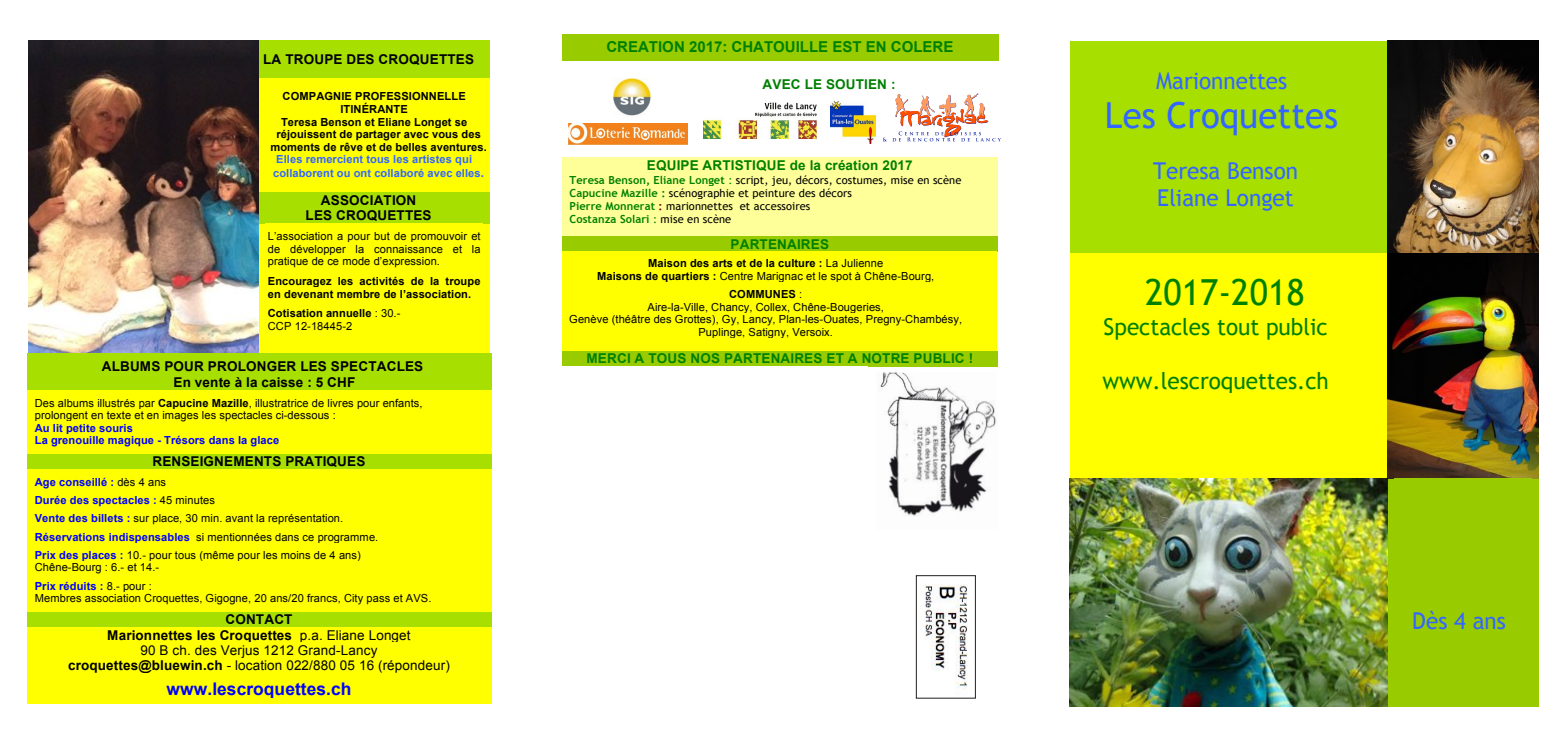
<style>
.page{position:relative;width:1567px;height:745px;background:#fff}
.page>*{position:absolute;margin:0;border:0;box-sizing:border-box;transform-origin:0 0}
.t1{font:35.88px "Trebuchet MS";letter-spacing:.005em;color:#36f}
.t2{font:35.88px "Trebuchet MS";letter-spacing:.005em;color:#008000}
.t3{font:23.12px/26.9px "Trebuchet MS";color:#36f}
.t4{font:23.12px "Trebuchet MS";color:#008000}
.t5{font:700 17.38px "Arial";letter-spacing:.005em;color:#00f}
.t6{font:700 15px "Arial";color:#008000}
.t7{font:13.5px/15.2px "Arial";letter-spacing:.01em;color:#000;text-align:center}
.t8{font:700 13.5px/15.2px "Arial";letter-spacing:.01em;color:#000;text-align:center}
.t9{font:700 13.5px "Arial";letter-spacing:.01em;color:#008000}
.t10{font:11.12px/12.6px "Arial";letter-spacing:.01em;color:#000}
.t11{font:700 11.12px/12.2px "Arial";letter-spacing:.01em;color:#000}
.t12{font:11.12px/13px "Trebuchet MS";letter-spacing:.005em;color:#000}
.t13{font:700 11.12px/13.8px "Arial";letter-spacing:.01em;color:#36f}
.t14{font:700 11.12px/12.6px "Arial";letter-spacing:.01em;color:#00f}
.s1{font-size:12.25px}
.s2{font-weight:400}
.s3{font-weight:700}
.s4{font-weight:700;color:#00f}
.s5{font-weight:700;color:#008000}
.s6{color:#008000}
.s7{font-weight:700;color:#800000}
</style>
<div class="page">
<div style="left:1069px;top:41px;width:318px;height:212px;background:#a7e000"></div>
<img style="left:1387px;top:41px;width:151px;height:212px">
<div style="left:1069px;top:253px;width:318px;height:225px;background:#ff0"></div>
<svg style="left:1533px;top:253px;width:5px;height:225px"></svg>
<img style="left:1387px;top:253px;width:146px;height:225px">
<img style="left:1069px;top:478px;width:318px;height:227px">
<div style="left:1387px;top:478px;width:151px;height:227px;background:#9c0"></div>
<img style="left:29px;top:40px;width:230px;height:313px">
<div style="left:259px;top:40px;width:230px;height:313px;background:#ff0"></div>
<div style="left:259px;top:40px;width:230px;height:11px;background:#a7e000"></div>
<div style="left:259px;top:51px;width:230px;height:16px;background:#a7e000"></div>
<div style="left:259px;top:67px;width:230px;height:11px;background:#a7e000"></div>
<div style="left:259px;top:192px;width:230px;height:16px;background:#a7e000"></div>
<div style="left:259px;top:208px;width:230px;height:15px;background:#a7e000"></div>
<div style="left:27px;top:353px;width:464px;height:5px;background:#a7e000"></div>
<div style="left:27px;top:358px;width:464px;height:16px;background:#a7e000"></div>
<div style="left:27px;top:374px;width:464px;height:15px;background:#a7e000"></div>
<div style="left:27px;top:389px;width:464px;height:7px;background:#ff0"></div>
<div style="left:27px;top:396px;width:464px;height:13px;background:#ff0"></div>
<div style="left:27px;top:409px;width:464px;height:12px;background:#ff0"></div>
<div style="left:27px;top:421px;width:464px;height:13px;background:#ff0"></div>
<div style="left:27px;top:434px;width:464px;height:13px;background:#ff0"></div>
<div style="left:27px;top:447px;width:464px;height:6px;background:#ff0"></div>
<div style="left:27px;top:453px;width:464px;height:16px;background:#a7e000"></div>
<div style="left:27px;top:469px;width:464px;height:7px;background:#ff0"></div>
<div style="left:27px;top:476px;width:464px;height:12px;background:#ff0"></div>
<div style="left:27px;top:488px;width:464px;height:6px;background:#ff0"></div>
<div style="left:27px;top:494px;width:464px;height:13px;background:#ff0"></div>
<div style="left:27px;top:507px;width:464px;height:5px;background:#ff0"></div>
<div style="left:27px;top:512px;width:464px;height:13px;background:#ff0"></div>
<div style="left:27px;top:525px;width:464px;height:5px;background:#ff0"></div>
<div style="left:27px;top:530px;width:464px;height:13px;background:#ff0"></div>
<div style="left:27px;top:543px;width:464px;height:5px;background:#ff0"></div>
<div style="left:27px;top:548px;width:464px;height:13px;background:#ff0"></div>
<div style="left:27px;top:561px;width:464px;height:12px;background:#ff0"></div>
<div style="left:27px;top:573px;width:464px;height:6px;background:#ff0"></div>
<div style="left:27px;top:579px;width:464px;height:13px;background:#ff0"></div>
<div style="left:27px;top:592px;width:464px;height:12px;background:#ff0"></div>
<div style="left:27px;top:604px;width:464px;height:7px;background:#ff0"></div>
<div style="left:27px;top:611px;width:464px;height:16px;background:#a7e000"></div>
<div style="left:27px;top:627px;width:464px;height:15px;background:#ff0"></div>
<div style="left:27px;top:642px;width:464px;height:15px;background:#ff0"></div>
<div style="left:27px;top:657px;width:464px;height:16px;background:#ff0"></div>
<div style="left:27px;top:673px;width:464px;height:5px;background:#ff0"></div>
<div style="left:27px;top:678px;width:464px;height:20px;background:#ff0"></div>
<div style="left:27px;top:698px;width:464px;height:5px;background:#ff0"></div>
<div style="left:561px;top:34px;width:437px;height:5px;background:#9c0"></div>
<div style="left:561px;top:39px;width:437px;height:17px;background:#9c0"></div>
<div style="left:561px;top:56px;width:437px;height:6px;background:#9c0"></div>
<div style="left:561px;top:157px;width:437px;height:16px;background:#ff9"></div>
<div style="left:561px;top:173px;width:437px;height:13px;background:#ff9"></div>
<div style="left:561px;top:186px;width:437px;height:13px;background:#ff9"></div>
<div style="left:561px;top:199px;width:437px;height:13px;background:#ff9"></div>
<div style="left:561px;top:212px;width:437px;height:13px;background:#ff9"></div>
<div style="left:561px;top:225px;width:437px;height:11px;background:#ff9"></div>
<div style="left:561px;top:236px;width:437px;height:16px;background:#9c0"></div>
<div style="left:562px;top:252px;width:435px;height:99px;background:#ff0"></div>
<div style="left:561px;top:351px;width:437px;height:15px;background:#9c0"></div>
<img style="left:568px;top:124px;width:119px;height:20px">
<img style="left:703px;top:102px;width:113px;height:36px">
<img style="left:830px;top:101px;width:45px;height:43px">
<svg style="left:883px;top:94px;width:117px;height:47px"></svg>
<img style="left:613px;top:79px;width:37px;height:36px">
<img style="left:880px;top:372px;width:116px;height:144px">
<img style="left:915px;top:575px;width:61px;height:124px">
<div style="left:525px;top:24px;width:37px;height:357px;background:#fff"></div>
<div style="left:997px;top:150px;width:36px;height:223px;background:#fff"></div>
<div style="left:916px;top:575px;width:59px;height:123px;border:1px solid #231f20"></div>
<p class="t8" style="left:263px;top:51px;width:212px">LA TROUPE DES CROQUETTES</p>
<p class="t11" style="left:282px;top:90px;width:185px">COMPAGNIE PROFESSIONNELLE</p>
<p class="t11" style="left:340px;top:103px;width:69px">ITINÉRANTE</p>
<p class="t11" style="left:281px;top:116px;width:188px">Teresa Benson et Eliane Longet se</p>
<p class="t11" style="left:276px;top:128px;width:206px">réjouissent de partager avec vous des</p>
<p class="t11" style="left:270px;top:141px;width:218px">moments de rêve et de belles aventures.</p>
<p class="t13" style="left:273px;top:152px;width:212px">Elles remercient tous les artistes qui collaborent ou ont collaboré avec elles<span class="s1">.</span></p>
<p class="t8" style="left:305px;top:192px;width:127px">ASSOCIATION<br>LES CROQUETTES</p>
<p class="t10" style="left:268px;top:230px;width:214px;text-align:justify">L’association a pour but de promouvoir et de développer la connaissance et la pratique de ce mode d’expression.</p>
<p class="t11" style="left:268px;top:274px;width:214px;line-height:12.6px">Encouragez les activités de la troupe en devenant membre de l’association.</p>
<p class="t11" style="left:268px;top:307px;width:134px">Cotisation annuelle <span class="s2">: 30.-<br>CCP 12-18445-2</span></p>
<p class="t8" style="left:102px;top:358px;width:323px;line-height:15.6px">ALBUMS POUR PROLONGER LES SPECTACLES<br>En vente à la caisse : 5 CHF</p>
<p class="t10" style="left:35px;top:396px;width:389px">Des albums illustrés par <span class="s3">Capucine Mazille</span>, illustratrice de livres pour enfants, prolongent en texte et en images les spectacles ci-dessous :</p>
<p class="t14" style="left:35px;top:421px;width:246px">Au lit petite souris<br>La grenouille magique - Trésors dans la glace</p>
<p class="t8" style="left:152px;top:453px;width:214px">RENSEIGNEMENTS PRATIQUES</p>
<p class="t10" style="left:35px;top:473px;width:345px;line-height:18.1px"><span class="s4">Age conseillé :</span> dès 4 ans<br><span class="s4">Durée des spectacles :</span> 45 minutes<br><span class="s4">Vente des billets :</span> sur place, 30 min. avant la représentation.<br><span class="s4">Réservations indispensables</span> si mentionnées dans ce programme.<br><span class="s4">Prix des places :</span> 10.- pour tous (même pour les moins de 4 ans)</p>
<p class="t10" style="left:35px;top:558px;width:126px;line-height:18.2px">Chêne-Bourg : 6.- et 14.-<br><span class="s4">Prix réduits :</span> 8.- pour :</p>
<p class="t10" style="left:35px;top:591px;width:398px">Membres association Croquettes, Gigogne, 20 ans/20 francs, City pass et AVS.</p>
<p class="t7" style="left:68px;top:611px;width:383px"><span class="s3">CONTACT<br>Marionnettes les Croquettes</span> p.a. Eliane Longet<br>90 B ch. des Verjus 1212 Grand-Lancy <span class="s3">croquettes@bluewin.ch</span> - location 022/880 05 16 (répondeur)</p>
<h3 class="t5" style="left:167px;top:678px;width:186px">www.lescroquettes.ch</h3>
<h3 class="t6" style="left:606px;top:39px;width:348px">CREATION 2017: CHATOUILLE EST EN COLERE</h3>
<p class="t9" style="left:762px;top:77px;width:134px">AVEC LE SOUTIEN :</p>
<p class="t9" style="left:647px;top:157px;width:267px">EQUIPE ARTISTIQUE de la création 2017</p>
<p class="t12" style="left:569px;top:173px;width:393px"><span class="s5">Teresa Benson, Eliane Longet</span> <span class="s6">:</span> script, jeu, décors, costumes, mise en scène <span class="s5">Capucine Mazille :</span> scénographie et peinture des décors<br><span class="s5">Pierre Monnerat</span> <span class="s7">:</span> marionnettes et accessoires<br><span class="s5">Costanza Solari</span> <span class="s6">:</span> mise en scène</p>
<p class="t9" style="left:730px;top:236px;width:100px">PARTENAIRES</p>
<p class="t11" style="left:597px;top:257px;width:339px;text-align:center">Maison des arts et de la culture : <span class="s2">La Julienne<br></span>Maisons de quartiers : <span class="s2">Centre Marignac et le spot à Chêne-Bourg,</span></p>
<p class="t10" style="left:569px;top:288px;width:394px;text-align:center"><span class="s3">COMMUNES</span> :<br>Aire-la-Ville, Chancy, Collex, Chêne-Bougeries,<br>Genève (théâtre des Grottes), Gy, Lancy, Plan-les-Ouates, Pregny-Chambésy, Puplinge, Satigny, Versoix.</p>
<p class="t9" style="left:586px;top:351px;width:388px">MERCI A TOUS NOS PARTENAIRES ET A NOTRE PUBLIC !</p>
<h2 class="t3" style="left:1156px;top:68px;width:133px">Marionnettes</h2>
<h1 class="t1" style="left:1104px;top:94px;width:235px">Les Croquettes</h1>
<h2 class="t3" style="left:1152px;top:157px;width:146px">Teresa Benson<br>Eliane Longet</h2>
<h1 class="t2" style="left:1144px;top:271px;width:161px">2017-2018</h1>
<h2 class="t4" style="left:1103px;top:313px;width:225px">Spectacles tout public</h2>
<h2 class="t4" style="left:1102px;top:366px;width:228px">www.lescroquettes.ch</h2>
<h2 class="t3" style="left:1412px;top:606px;width:95px">Dès 4 ans</h2>
</div>
